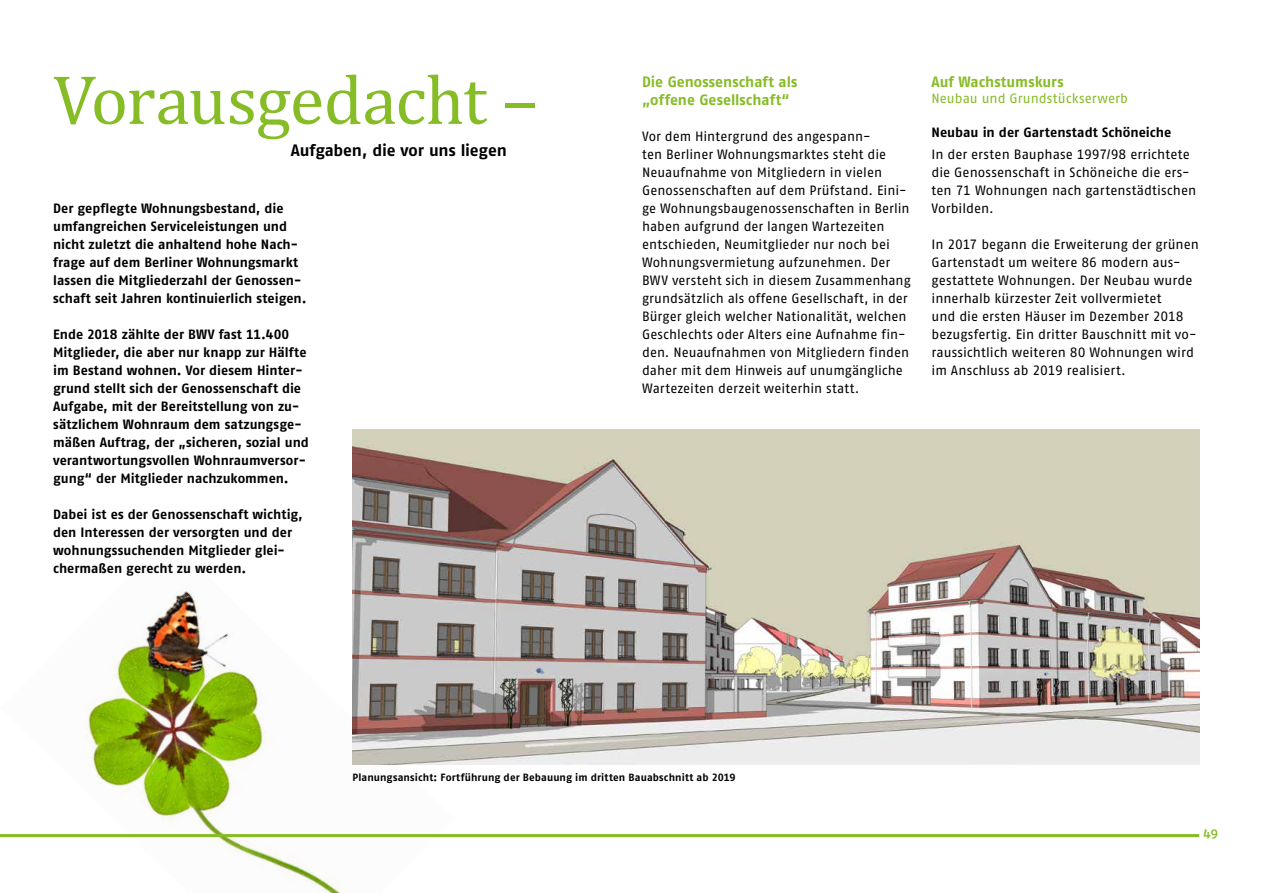
<style>
.page{position:relative;width:1263px;height:893px;background:#fff}
.page>*{position:absolute;margin:0;border:0;box-sizing:border-box;transform-origin:0 0}
.t1{font:70.5px "Cambria";letter-spacing:-.015em;color:#86bc25}
.t2{font:16.5px "Fago No Bold Tf";letter-spacing:-.01em;color:#000}
.t3{font:15px/18px "Fago No Bold Tf";letter-spacing:.005em;color:#86bc25}
.t4{font:13.5px/18px "Fago No Regular Tf";color:#000}
.t5{font:13.5px/18px "Fago No Bold Tf";color:#000}
.t6{font:13.5px "Fago No Regular Tf";color:#86bc25}
.t7{font:13.5px "Fago No Med";color:#86bc25}
.t8{font:10.5px "Fago No Bold Tf";letter-spacing:.01em;color:#000}
</style>
<div class="page">
<img style="left:0;top:537px;width:454px;height:356px">
<img style="left:353px;top:429px;width:846px;height:335px">
<hr style="left:0;top:834px;width:1199px;height:3px;background:#86bc25">
<h1 class="t1" style="left:53px;top:58px;width:485px">Vorausgedacht –</h1>
<p class="t2" style="left:291px;top:141px;width:218px">Aufgaben, die vor uns liegen</p>
<p class="t5" style="left:53px;top:199px;width:255px">Der gepflegte Wohnungsbestand, die umfangreichen Serviceleistungen und nicht zuletzt die anhaltend hohe Nach&shy;frage auf dem Berliner Wohnungsmarkt lassen die Mitgliederzahl der Genossen&shy;schaft seit Jahren kontinuierlich steigen.</p>
<p class="t5" style="left:53px;top:325px;width:257px">Ende 2018 zählte der BWV fast 11.400<br>Mitglieder, die aber nur knapp zur Hälfte im Bestand wohnen. Vor diesem Hinter&shy;grund stellt sich der Genossenschaft die Aufgabe, mit der Bereitstellung von zu&shy;sätzlichem Wohnraum dem satzungsge&shy;mäßen Auftrag, der „sicheren, sozial und verantwortungsvollen Wohnraumversor&shy;gung“ der Mitglieder nachzukommen.</p>
<p class="t5" style="left:53px;top:505px;width:251px">Dabei ist es der Genossenschaft wichtig, den Interessen der versorgten und der wohnungssuchenden Mitglieder glei&shy;chermaßen gerecht zu werden.</p>
<p class="t3" style="left:642px;top:73px;width:157px">Die Genossenschaft als „offene Gesellschaft“</p>
<p class="t4" style="left:642px;top:127px;width:270px">Vor dem Hintergrund des angespann-<br>ten Berliner Wohnungsmarktes steht die Neuaufnahme von Mitgliedern in vielen Genossenschaften auf dem Prüfstand. Eini&shy;ge Wohnungsbaugenossenschaften in Berlin haben aufgrund der langen Wartezeiten entschieden, Neumitglieder nur noch bei Wohnungsvermietung aufzunehmen. Der BWV versteht sich in diesem Zusammenhang grundsätzlich als offene Gesellschaft, in der Bürger gleich welcher Nationalität, welchen Geschlechts oder Alters eine Aufnahme fin&shy;den. Neuaufnahmen von Mitgliedern finden daher mit dem Hinweis auf unumgängliche Wartezeiten derzeit weiterhin statt.</p>
<p class="t3" style="left:931px;top:73px;width:134px">Auf Wachstumskurs</p>
<p class="t6" style="left:931px;top:91px;width:198px">Neubau und Grundstückserwerb</p>
<p class="t5" style="left:931px;top:124px;width:241px">Neubau in der Gartenstadt Schöneiche</p>
<p class="t4" style="left:931px;top:145px;width:266px">In der ersten Bauphase 1997/98 errichtete die Genossenschaft in Schöneiche die ers&shy;ten 71 Wohnungen nach gartenstädtischen Vorbilden.</p>
<p class="t4" style="left:931px;top:235px;width:269px">In 2017 begann die Erweiterung der grünen Gartenstadt um weitere 86 modern aus&shy;gestattete Wohnungen. Der Neubau wurde innerhalb kürzester Zeit vollvermietet<br>und die ersten Häuser im Dezember 2018 bezugsfertig. Ein dritter Bauschnitt mit vo&shy;raussichtlich weiteren 80 Wohnungen wird im Anschluss ab 2019 realisiert.</p>
<p class="t8" style="left:352px;top:771px;width:385px">Planungsansicht: Fortführung der Bebauung im dritten Bauabschnitt ab 2019</p>
<p class="t7" style="left:1203px;top:824px;width:16px">49</p>
</div>
